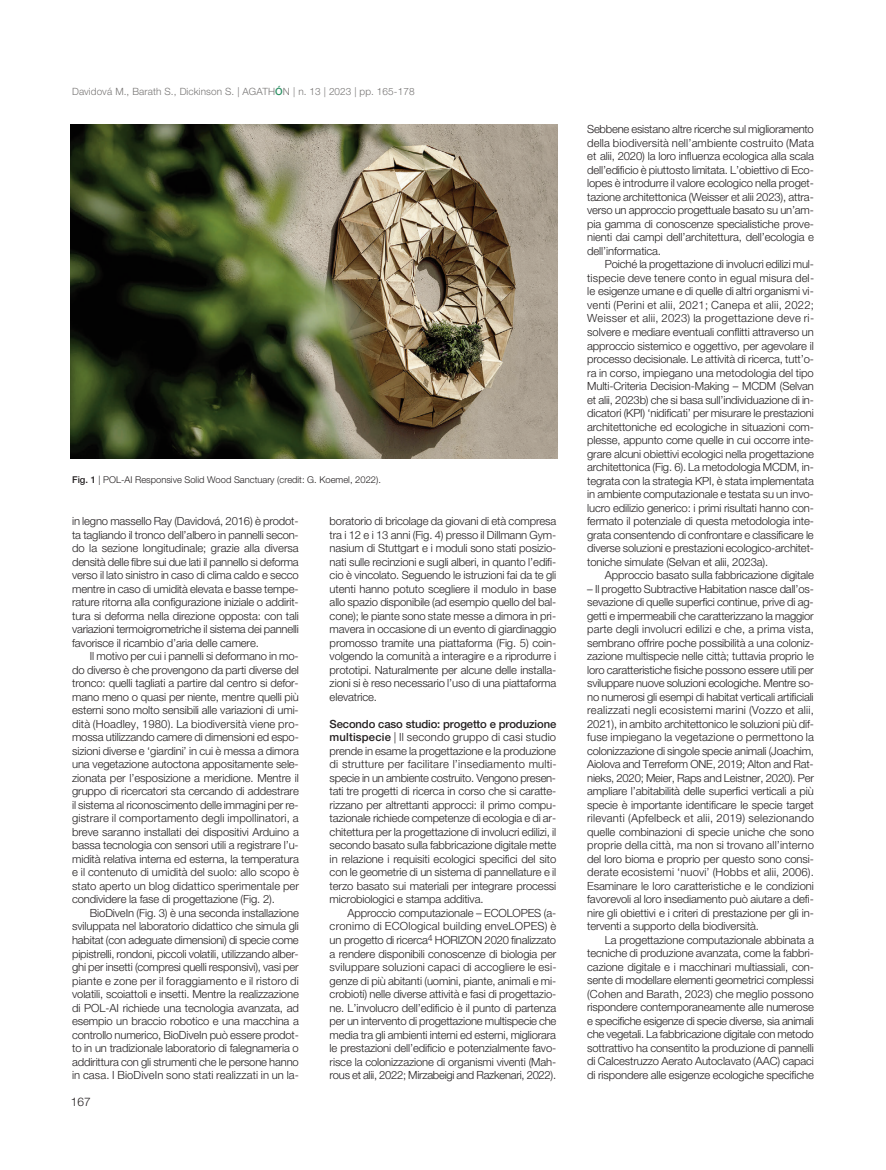
<style>
.page{position:relative;width:886px;height:1170px;background:#fff}
.page>*{position:absolute;margin:0;border:0;box-sizing:border-box;transform-origin:0 0}
.t1{font:300 11.88px "Helvetica Neue LT Std";color:#231f20}
.t2{font:300 11.25px/13.5px "Helvetica Neue LT Std";letter-spacing:-.01em;color:#231f20;text-align:justify}
.t3{font:300 10px "Helvetica Neue LT Std";letter-spacing:.005em;color:#777574}
.t4{font:300 9.38px "Helvetica Neue LT Std";color:#231f20}
.s1{font-weight:500;color:#2b8f62}
.s2{font-weight:500}
</style>
<div class="page">
<img style="left:71px;top:124px;width:486px;height:334px">
<p class="t3" style="left:72px;top:88px;width:344px">Davidová M., Barath S., Dickinson S. | AGATH<span class="s1">Ó</span>N | n. 13 | 2023 | pp. 165-178</p>
<p class="t4" style="left:72px;top:476px;width:310px"><span class="s2">Fig. 1</span> | POL-AI Responsive Solid Wood Sanctuary (credit: G. Koemel, 2022).</p>
<p class="t2" style="left:72px;top:515px;width:228px">in legno massello Ray (Davidová, 2016) è prodot&shy;ta tagliando il tronco dell’albero in pannelli secon&shy;do la sezione longitudinale; grazie alla diversa densità delle fibre sui due lati il pannello si deforma verso il lato sinistro in caso di clima caldo e secco mentre in caso di umidità elevata e basse tempe&shy;rature ritorna alla configurazione iniziale o addirit&shy;tura si deforma nella direzione opposta: con tali variazioni termoigrometriche il sistema dei pannelli favorisce il ricambio d’aria delle camere.</p>
<p class="t2" style="left:72px;top:650px;width:228px;text-indent:18px">Il motivo per cui i pannelli si deformano in mo&shy;do diverso è che provengono da parti diverse del tronco: quelli tagliati a partire dal centro si defor&shy;mano meno o quasi per niente, mentre quelli più esterni sono molto sensibili alle variazioni di umi&shy;dità (Hoadley, 1980). La biodiversità viene pro&shy;mossa utilizzando camere di dimensioni ed espo&shy;sizioni diverse e ‘giardini’ in cui è messa a dimora una vegetazione autoctona appositamente sele&shy;zionata per l’esposizione a meridione. Mentre il gruppo di ricercatori sta cercando di addestrare il sistema al riconoscimento delle immagini per re&shy;gistrare il comportamento degli impollinatori, a breve saranno installati dei dispositivi Arduino a bassa tecnologia con sensori utili a registrare l’u&shy;midità relativa interna ed esterna, la temperatura e il contenuto di umidità del suolo: allo scopo è stato aperto un blog didattico sperimentale per condividere la fase di progettazione (Fig. 2).</p>
<p class="t2" style="left:72px;top:907px;width:228px;text-indent:18px">BioDiveIn (Fig. 3) è una seconda installazione sviluppata nel laboratorio didattico che simula gli habitat (con adeguate dimensioni) di specie come pipistrelli, rondoni, piccoli volatili, utilizzando alber&shy;ghi per insetti (compresi quelli responsivi), vasi per piante e zone per il foraggiamento e il ristoro di volatili, scoiattoli e insetti. Mentre la realizzazione di POL-AI richiede una tecnologia avanzata, ad esempio un braccio robotico e una macchina a controllo numerico, BioDiveIn può essere prodot&shy;to in un tradizionale laboratorio di falegnameria o addirittura con gli strumenti che le persone hanno in casa. I BioDiveIn sono stati realizzati in un la-</p>
<p class="t1" style="left:71px;top:1097px;width:21px">167</p>
<p class="t2" style="left:330px;top:515px;width:228px">boratorio di bricolage da giovani di età compresa tra i 12 e i 13 anni (Fig. 4) presso il Dillmann Gym&shy;nasium di Stuttgart e i moduli sono stati posizio&shy;nati sulle recinzioni e sugli alberi, in quanto l’edifi&shy;cio è vincolato. Seguendo le istruzioni fai da te gli utenti hanno potuto scegliere il modulo in base allo spazio disponibile (ad esempio quello del bal&shy;cone); le piante sono state messe a dimora in pri&shy;mavera in occasione di un evento di giardinaggio promosso tramite una piattaforma (Fig. 5) coin&shy;volgendo la comunità a interagire e a riprodurre i prototipi. Naturalmente per alcune delle installa&shy;zioni si è reso necessario l’uso di una piattaforma elevatrice.</p>
<p class="t2" style="left:330px;top:718px;width:228px"><span class="s2">Secondo caso studio: progetto e produzione multispecie</span> | Il secondo gruppo di casi studio prende in esame la progettazione e la produzione di strutture per facilitare l’insediamento multi&shy;specie in un ambiente costruito. Vengono presen&shy;tati tre progetti di ricerca in corso che si caratte&shy;rizzano per altrettanti approcci: il primo compu&shy;tazionale richiede competenze di ecologia e di ar&shy;chitettura per la progettazione di involucri edilizi, il secondo basato sulla fabbricazione digitale mette in relazione i requisiti ecologici specifici del sito con le geometrie di un sistema di pannellature e il terzo basato sui materiali per integrare processi microbiologici e stampa additiva.</p>
<p class="t2" style="left:330px;top:907px;width:228px;text-indent:18px">Approccio computazionale – ECOLOPES (a&shy;cronimo di ECOlogical building enveLOPES) è un progetto di ricerca<sup>4</sup> HORIZON 2020 finalizzato a rendere disponibili conoscenze di biologia per sviluppare soluzioni capaci di accogliere le esi&shy;genze di più abitanti (uomini, piante, animali e mi&shy;crobioti) nelle diverse attività e fasi di progettazio&shy;ne. L’involucro dell’edificio è il punto di partenza per un intervento di progettazione multispecie che media tra gli ambienti interni ed esterni, migliorara le prestazioni dell’edificio e potenzialmente favo&shy;risce la colonizzazione di organismi viventi (Mah&shy;rous et alii, 2022; Mirzabeigi and Razkenari, 2022).</p>
<p class="t2" style="left:587px;top:124px;width:228px">Sebbene esistano altre ricerche sul miglioramento della biodiversità nell’ambiente costruito (Mata et alii, 2020) la loro influenza ecologica alla scala dell’edificio è piuttosto limitata. L’obiettivo di Eco&shy;lopes è introdurre il valore ecologico nella proget&shy;tazione architettonica (Weisser et alii 2023), attra&shy;verso un approccio progettuale basato su un’am&shy;pia gamma di conoscenze specialistiche prove&shy;nienti dai campi dell’architettura, dell’ecologia e dell’informatica.</p>
<p class="t2" style="left:587px;top:259px;width:229px;text-indent:18px">Poiché la progettazione di involucri edilizi mul&shy;tispecie deve tenere conto in egual misura del&shy;le esigenze umane e di quelle di altri organismi vi&shy;venti (Perini et alii, 2021; Canepa et alii, 2022; Weisser et alii, 2023) la progettazione deve ri&shy;solvere e mediare eventuali conflitti attraverso un approccio sistemico e oggettivo, per agevolare il processo decisionale. Le attività di ricerca, tutt’o&shy;ra in corso, impiegano una metodologia del tipo Multi-Criteria Decision-Making – MCDM (Selvan et alii, 2023b) che si basa sull’individuazione di in&shy;dicatori (KPI) ‘nidificati’ per misurare le prestazioni architettoniche ed ecologiche in situazioni com&shy;plesse, appunto come quelle in cui occorre inte&shy;grare alcuni obiettivi ecologici nella progettazione architettonica (Fig. 6). La metodologia MCDM, in&shy;tegrata con la strategia KPI, è stata implementata in ambiente computazionale e testata su un invo&shy;lucro edilizio generico: i primi risultati hanno con&shy;fermato il potenziale di questa metodologia inte&shy;grata consentendo di confrontare e classificare le diverse soluzioni e prestazioni ecologico-architet&shy;toniche simulate (Selvan et alii, 2023a).</p>
<p class="t2" style="left:605px;top:569px;width:210px">Approccio basato sulla fabbricazione digitale</p>
<p class="t2" style="left:587px;top:583px;width:228px">– Il progetto Subtractive Habitation nasce dall’os&shy;sevazione di quelle superfici continue, prive di ag&shy;getti e impermeabili che caratterizzano la maggior parte degli involucri edilizi e che, a prima vista, sembrano offrire poche possibilità a una coloniz&shy;zazione multispecie nelle città; tuttavia proprio le loro caratteristiche fisiche possono essere utili per sviluppare nuove soluzioni ecologiche. Mentre so&shy;no numerosi gli esempi di habitat verticali artificiali realizzati negli ecosistemi marini (Vozzo et alii, 2021), in ambito architettonico le soluzioni più dif&shy;fuse impiegano la vegetazione o permettono la colonizzazione di singole specie animali (Joachim, Aiolova and Terreform ONE, 2019; Alton and Rat&shy;nieks, 2020; Meier, Raps and Leistner, 2020). Per ampliare l’abitabilità delle superfici verticali a più specie è importante identificare le specie target rilevanti (Apfelbeck et alii, 2019) selezionando quelle combinazioni di specie uniche che sono proprie della città, ma non si trovano all’interno del loro bioma e proprio per questo sono consi&shy;derate ecosistemi ‘nuovi’ (Hobbs et alii, 2006).<br>Esaminare le loro caratteristiche e le condizioni favorevoli al loro insediamento può aiutare a defi&shy;nire gli obiettivi e i criteri di prestazione per gli in&shy;terventi a supporto della biodiversità.</p>
<p class="t2" style="left:587px;top:934px;width:228px;text-indent:18px">La progettazione computazionale abbinata a tecniche di produzione avanzata, come la fabbri&shy;cazione digitale e i macchinari multiassiali, con&shy;sente di modellare elementi geometrici complessi (Cohen and Barath, 2023) che meglio possono rispondere contemporaneamente alle numerose e specifiche esigenze di specie diverse, sia animali che vegetali. La fabbricazione digitale con metodo sottrattivo ha consentito la produzione di pannelli di Calcestruzzo Aerato Autoclavato (AAC) capaci di rispondere alle esigenze ecologiche specifiche</p>
</div>
